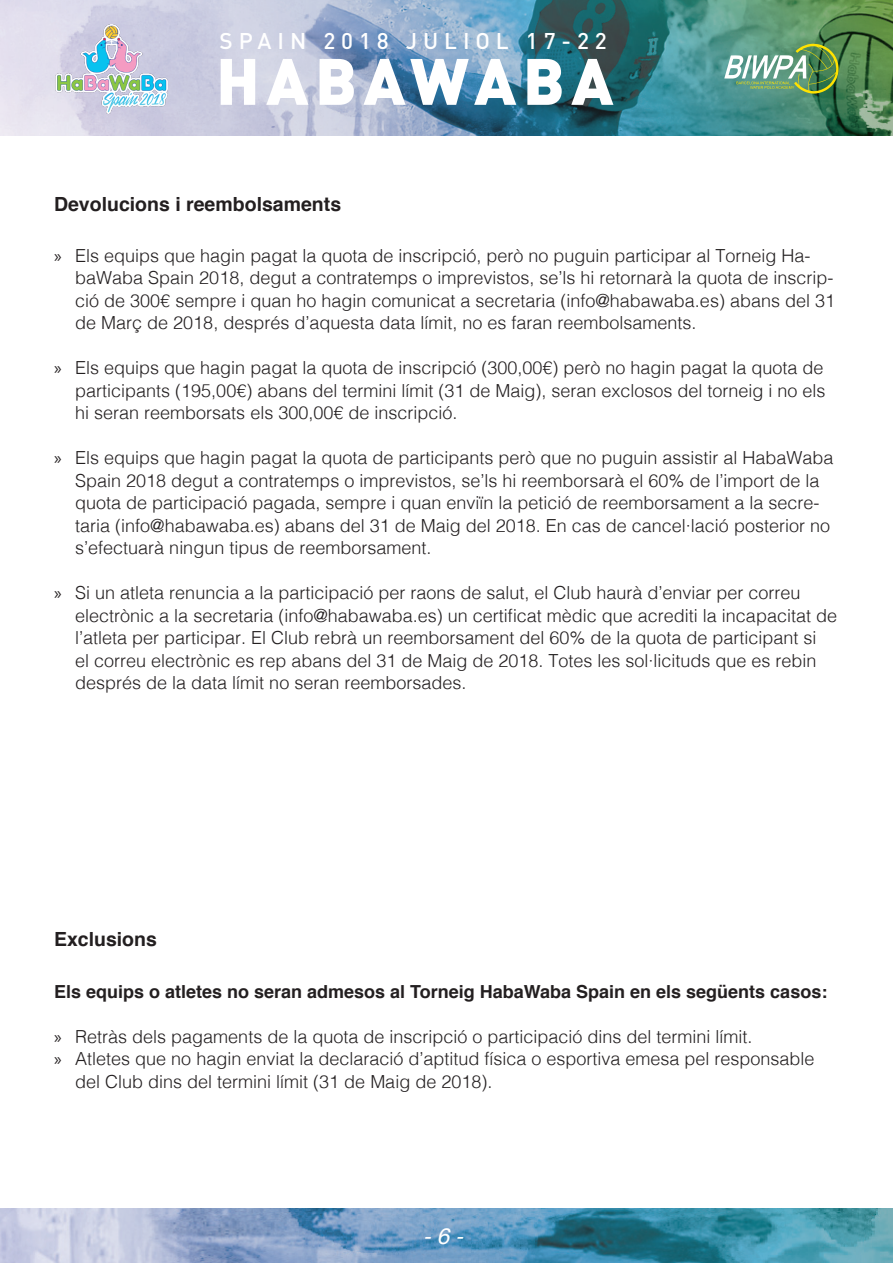
<style>
.page{position:relative;width:893px;height:1263px;background:#fff}
.page>*{position:absolute;margin:0;border:0;box-sizing:border-box;transform-origin:0 0}
.t1{font:900 64.5px "DIN Pro";letter-spacing:.1em;color:#fff}
.t2{font:500 22.5px "DIN Pro";letter-spacing:.26em;color:#fff}
.t3{font:italic 22.5px "Helvetica";color:#fff}
.Estilo_de_párrafo_Bo{font:700 19.5px "Helvetica";color:#231f20}
.t4{font:300 18px/22.5px "Helvetica";color:#231f20}
.Estilo_de_párrafo_Bo-2{font:700 18px "Helvetica";color:#231f20}
.s1{font-family:"Myriad Pro";font-weight:400}
</style>
<div class="page">
<img style="left:0;top:0;width:893px;height:135px">
<img style="left:54px;top:22px;width:115px;height:93px">
<svg style="left:724px;top:44px;width:115px;height:50px;background:#79a782"></svg>
<svg style="left:0;top:1209px;width:893px;height:54px;background:#6c9dba"></svg>
<p class="t2" style="left:220px;top:25px;width:389px">SPAIN 2018 JULIOL 17-22</p>
<p class="t1" style="left:216px;top:38px;width:399px">HABAWABA</p>
<p class="Estilo_de_párrafo_Bo" style="left:54px;top:188px;width:289px">Devolucions i reembolsaments</p>
<p class="t4" style="left:75px;top:243px;width:761px;text-indent:-21px"><span class="s1">»</span> Els equips que hagin pagat la quota de inscripció, però no puguin participar al Torneig Ha&shy;baWaba Spain 2018, degut a contratemps o imprevistos, se’ls hi retornarà la quota de inscrip&shy;ció de 300€ sempre i quan ho hagin comunicat a secretaria (info@habawaba.es) abans del 31 de Març de 2018, després d’aquesta data límit, no es faran reembolsaments.</p>
<p class="t4" style="left:75px;top:355px;width:752px;text-align:justify;text-indent:-21px"><span class="s1">»</span> Els equips que hagin pagat la quota de inscripció (300,00€) però no hagin pagat la quota de participants (195,00€) abans del termini límit (31 de Maig), seran exclosos del torneig i no els hi seran reemborsats els 300,00€ de inscripció.</p>
<p class="t4" style="left:75px;top:445px;width:760px;text-indent:-21px"><span class="s1">»</span> Els equips que hagin pagat la quota de participants però que no puguin assistir al HabaWaba Spain 2018 degut a contratemps o imprevistos, se’ls hi reemborsarà el 60% de l’import de la quota de participació pagada, sempre i quan enviïn la petició de reemborsament a la secre&shy;taria (info@habawaba.es) abans del 31 de Maig del 2018. En cas de cancel·lació posterior no s’efectuarà ningun tipus de reemborsament.</p>
<p class="t4" style="left:75px;top:580px;width:763px;text-indent:-21px"><span class="s1">»</span> Si un atleta renuncia a la participació per raons de salut, el Club haurà d’enviar per correu electrònic a la secretaria (info@habawaba.es) un certificat mèdic que acrediti la incapacitat de l’atleta per participar. El Club rebrà un reemborsament del 60% de la quota de participant si<br>el correu electrònic es rep abans del 31 de Maig de 2018. Totes les sol·licituds que es rebin després de la data límit no seran reemborsades.</p>
<p class="Estilo_de_párrafo_Bo" style="left:54px;top:923px;width:104px">Exclusions</p>
<p class="Estilo_de_párrafo_Bo-2" style="left:54px;top:977px;width:775px">Els equips o atletes no seran admesos al Torneig HabaWaba Spain en els següents casos:</p>
<p class="t4" style="left:54px;top:1024px;width:700px"><span class="s1">»</span> Retràs dels pagaments de la quota de inscripció o participació dins del termini límit.</p>
<p class="t4" style="left:75px;top:1046px;width:741px;text-indent:-21px"><span class="s1">»</span> Atletes que no hagin enviat la declaració d’aptitud física o esportiva emesa pel responsable del Club dins del termini límit (31 de Maig de 2018).</p>
<p class="t3" style="left:423px;top:1219px;width:42px">- 6 -</p>
</div>
